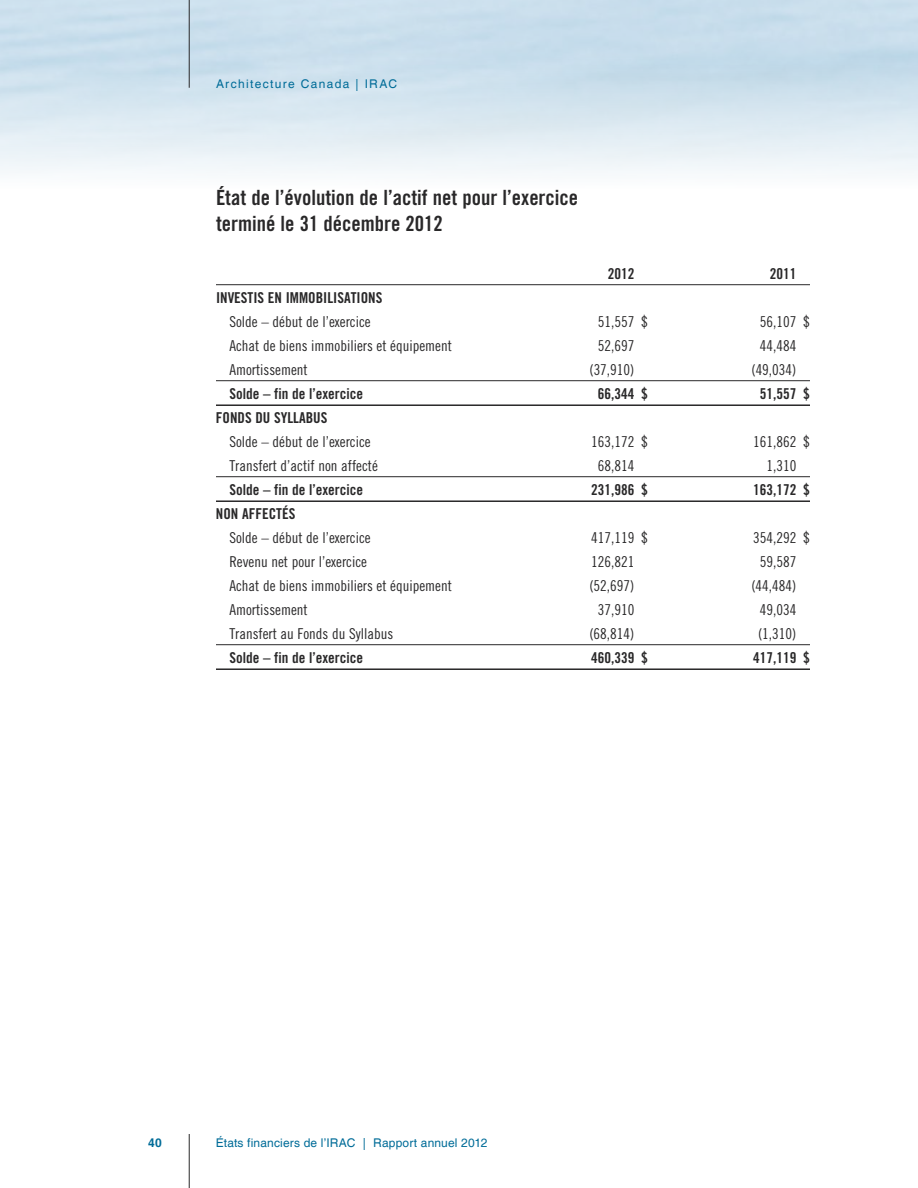
<style>
.page{position:relative;width:918px;height:1188px;background:#fff}
.page>*{position:absolute;margin:0;border:0;box-sizing:border-box;transform-origin:0 0}
.t1{font:21px/25.5px "Trade Gothic Bold Cond Twenty";color:#292829}
.t2{font:15px "Trade Gothic Cond Eighteen";color:#292829}
.t3{font:15px "Trade Gothic Bold Cond Twenty";color:#292829}
.t4{font:12px "Helvetica";letter-spacing:.015em;color:#006c98}
.t5{font:12px "Helvetica";letter-spacing:.11em;color:#006c98}
.t6{font:700 12px "Helvetica";color:#006c98}
</style>
<div class="page">
<hr style="left:189px;top:0;width:1px;height:88px;background:#292829">
<hr style="left:189px;top:1134px;width:1px;height:54px;background:#292829">
<hr style="left:216px;top:284px;width:594px;height:1px;background:#292829">
<hr style="left:216px;top:380px;width:594px;height:1px;background:#292829">
<hr style="left:216px;top:404px;width:594px;height:2px;background:#292829">
<hr style="left:216px;top:476px;width:594px;height:1px;background:#292829">
<hr style="left:216px;top:500px;width:594px;height:2px;background:#292829">
<hr style="left:216px;top:644px;width:594px;height:1px;background:#292829">
<hr style="left:216px;top:668px;width:594px;height:2px;background:#292829">
<p class="t5" style="left:216px;top:77px;width:183px">Architecture Canada | IRAC</p>
<h1 class="t1" style="left:216px;top:185px;width:364px">État de l’évolution de l’actif net pour l’exercice terminé le 31 décembre 2012</h1>
<p class="t3" style="left:608px;top:264px;width:28px">2012</p>
<p class="t3" style="left:770px;top:264px;width:28px">2011</p>
<p class="t3" style="left:216px;top:288px;width:168px">INVESTIS EN IMMOBILISATIONS</p>
<p class="t2" style="left:216px;top:312px;width:156px">Solde – début de l’exercice</p>
<p class="t2" style="left:598px;top:312px;width:52px">51,557 $</p>
<p class="t2" style="left:760px;top:312px;width:52px">56,107 $</p>
<p class="t2" style="left:216px;top:336px;width:237px">Achat de biens immobiliers et équipement</p>
<p class="t2" style="left:598px;top:336px;width:38px">52,697</p>
<p class="t2" style="left:760px;top:336px;width:38px">44,484</p>
<p class="t2" style="left:216px;top:360px;width:93px">Amortissement</p>
<p class="t2" style="left:590px;top:360px;width:46px">(37,910)</p>
<p class="t2" style="left:752px;top:360px;width:46px">(49,034)</p>
<p class="t3" style="left:229px;top:384px;width:135px">Solde – fin de l’exercice</p>
<p class="t3" style="left:598px;top:384px;width:52px">66,344 $</p>
<p class="t3" style="left:760px;top:384px;width:52px">51,557 $</p>
<p class="t3" style="left:216px;top:408px;width:113px">FONDS DU SYLLABUS</p>
<p class="t2" style="left:216px;top:432px;width:156px">Solde – début de l’exercice</p>
<p class="t2" style="left:591px;top:432px;width:58px">163,172 $</p>
<p class="t2" style="left:753px;top:432px;width:58px">161,862 $</p>
<p class="t2" style="left:216px;top:456px;width:163px">Transfert d’actif non affecté</p>
<p class="t2" style="left:598px;top:456px;width:38px">68,814</p>
<p class="t2" style="left:766px;top:456px;width:31px">1,310</p>
<p class="t3" style="left:229px;top:480px;width:135px">Solde – fin de l’exercice</p>
<p class="t3" style="left:591px;top:480px;width:58px">231,986 $</p>
<p class="t3" style="left:753px;top:480px;width:58px">163,172 $</p>
<p class="t3" style="left:216px;top:504px;width:81px">NON AFFECTÉS</p>
<p class="t2" style="left:216px;top:528px;width:156px">Solde – début de l’exercice</p>
<p class="t2" style="left:591px;top:528px;width:58px">417,119 $</p>
<p class="t2" style="left:753px;top:528px;width:58px">354,292 $</p>
<p class="t2" style="left:216px;top:552px;width:153px">Revenu net pour l’exercice</p>
<p class="t2" style="left:591px;top:552px;width:45px">126,821</p>
<p class="t2" style="left:760px;top:552px;width:38px">59,587</p>
<p class="t2" style="left:216px;top:576px;width:237px">Achat de biens immobiliers et équipement</p>
<p class="t2" style="left:589px;top:576px;width:46px">(52,697)</p>
<p class="t2" style="left:751px;top:576px;width:46px">(44,484)</p>
<p class="t2" style="left:216px;top:600px;width:93px">Amortissement</p>
<p class="t2" style="left:598px;top:600px;width:38px">37,910</p>
<p class="t2" style="left:760px;top:600px;width:38px">49,034</p>
<p class="t2" style="left:216px;top:624px;width:179px">Transfert au Fonds du Syllabus</p>
<p class="t2" style="left:589px;top:624px;width:46px">(68,814)</p>
<p class="t2" style="left:758px;top:624px;width:40px">(1,310)</p>
<p class="t3" style="left:229px;top:648px;width:135px">Solde – fin de l’exercice</p>
<p class="t3" style="left:591px;top:648px;width:58px">460,339 $</p>
<p class="t3" style="left:753px;top:648px;width:58px">417,119 $</p>
<p class="t6" style="left:148px;top:1135px;width:15px">40</p>
<p class="t4" style="left:216px;top:1136px;width:273px">États financiers de l’IRAC | Rapport annuel 2012</p>
</div>
